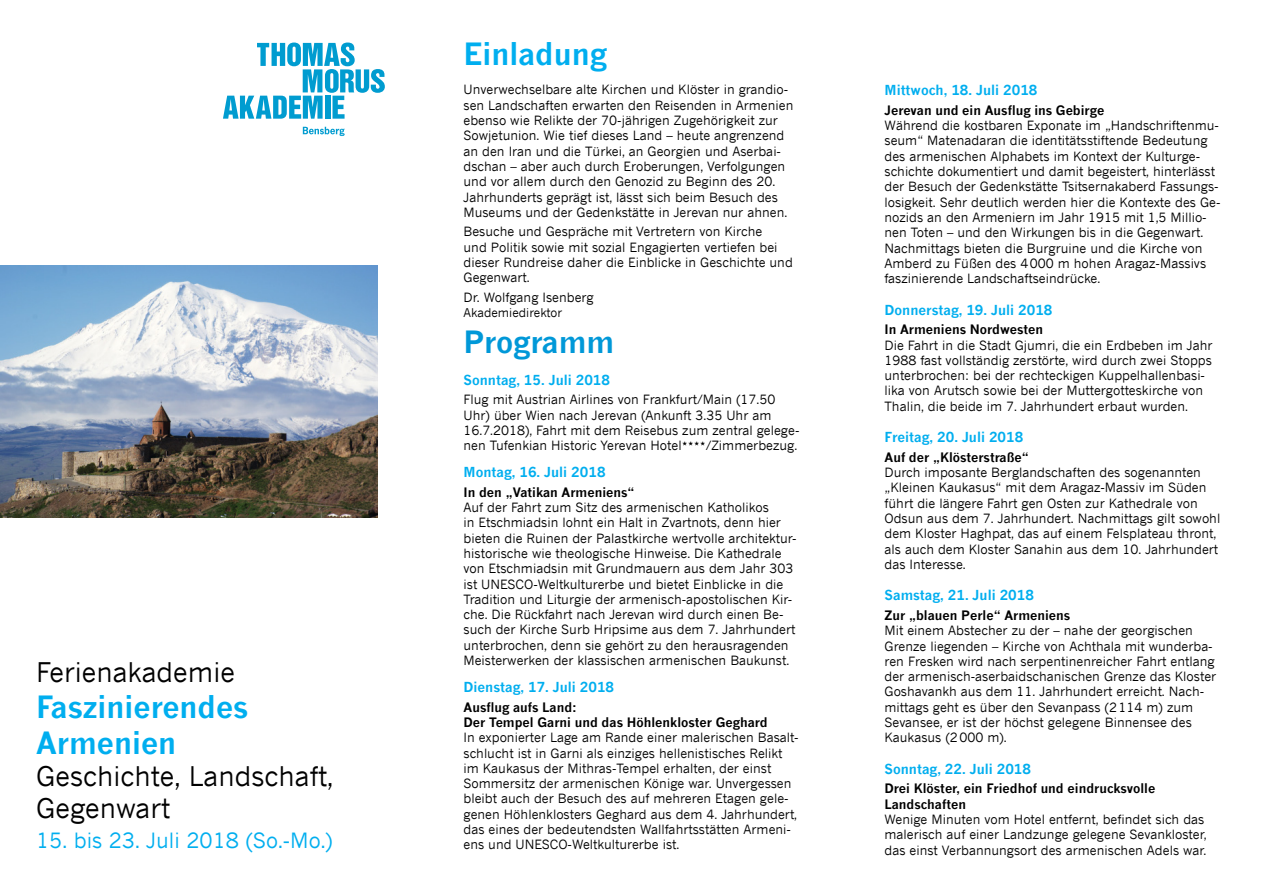
<style>
.page{position:relative;width:1263px;height:893px;background:#fff}
.page>*{position:absolute;margin:0;border:0;box-sizing:border-box;transform-origin:0 0}
.t1{font:700 30px/36px "News Gothic";color:#00aeef}
.t2{font:700 30px "News Gothic";color:#0098d8}
.t3{font:27px/32.4px "News Gothic";color:#000}
.t4{font:21px "News Gothic";color:#00aeef}
.t5{font:700 13.5px "News Gothic";color:#00aeef}
.t6{font:12.75px/15.3px "News Gothic";color:#000}
.t7{font:700 12.75px/15.3px "News Gothic";color:#000}
.t8{font:12px "News Gothic";color:#000}
</style>
<div class="page">
<svg style="left:223px;top:43px;width:162px;height:76px"></svg>
<svg style="left:303px;top:127px;width:42px;height:9px"></svg>
<img style="left:0;top:265px;width:377px;height:253px">
<h2 class="t3" style="left:36px;top:655px;width:200px">Ferienakademie</h2>
<h1 class="t1" style="left:36px;top:688px;width:214px">Faszinierendes<br>Armenien</h1>
<h2 class="t3" style="left:36px;top:759px;width:299px">Geschichte, Landschaft,<br>Gegenwart</h2>
<h3 class="t4" style="left:36px;top:827px;width:298px">15. bis 23. Juli 2018 (So.-Mo.)</h3>
<h1 class="t1" style="left:463px;top:36px;width:145px">Einladung</h1>
<p class="t6" style="left:463px;top:82px;width:331px">Unverwechselbare alte Kirchen und Klöster in grandio&shy;sen Landschaften erwarten den Reisenden in Armenien ebenso wie Relikte der 70-jährigen Zugehörigkeit zur Sowjetunion. Wie tief dieses Land – heute angrenzend an den Iran und die Türkei, an Georgien und Aserbai&shy;dschan – aber auch durch Eroberungen, Verfolgungen und vor allem durch den Genozid zu Beginn des 20.<br>Jahrhunderts geprägt ist, lässt sich beim Besuch des Museums und der Gedenkstätte in Jerevan nur ahnen.</p>
<p class="t6" style="left:463px;top:224px;width:331px">Besuche und Gespräche mit Vertretern von Kirche<br>und Politik sowie mit sozial Engagierten vertiefen bei dieser Rundreise daher die Einblicke in Geschichte und Gegenwart.</p>
<p class="t6" style="left:463px;top:289px;width:132px">Dr. Wolfgang Isenberg</p>
<p class="t8" style="left:463px;top:306px;width:100px">Akademiedirektor</p>
<h1 class="t2" style="left:463px;top:323px;width:152px">Programm</h1>
<p class="t5" style="left:463px;top:371px;width:148px">Sonntag, 15. Juli 2018</p>
<p class="t6" style="left:463px;top:392px;width:337px">Flug mit Austrian Airlines von Frankfurt/Main (17.50<br>Uhr) über Wien nach Jerevan (Ankunft 3.35 Uhr am 16.7.2018), Fahrt mit dem Reisebus zum zentral gelege&shy;nen Tufenkian Historic Yerevan Hotel</p>
<p class="t6" style="left:706px;top:438px;width:93px">/Zimmerbezug.</p>
<p class="t5" style="left:463px;top:464px;width:144px">Montag, 16. Juli 2018</p>
<p class="t7" style="left:463px;top:484px;width:172px">In den „Vatikan Armeniens“</p>
<p class="t6" style="left:463px;top:499px;width:335px">Auf der Fahrt zum Sitz des armenischen Katholikos<br>in Etschmiadsin lohnt ein Halt in Zvartnots, denn hier bieten die Ruinen der Palastkirche wertvolle architektur&shy;historische wie theologische Hinweise. Die Kathedrale von Etschmiadsin mit Grundmauern aus dem Jahr 303 ist UNESCO-Weltkulturerbe und bietet Einblicke in die Tradition und Liturgie der armenisch-apostolischen Kir&shy;che. Die Rückfahrt nach Jerevan wird durch einen Be&shy;such der Kirche Surb Hripsime aus dem 7. Jahrhundert unterbrochen, denn sie gehört zu den herausragenden Meisterwerken der klassischen armenischen Baukunst.</p>
<p class="t5" style="left:463px;top:678px;width:152px">Dienstag, 17. Juli 2018</p>
<p class="t7" style="left:463px;top:699px;width:306px">Ausflug aufs Land:<br>Der Tempel Garni und das Höhlenkloster Geghard</p>
<p class="t6" style="left:463px;top:730px;width:337px">In exponierter Lage am Rande einer malerischen Basalt&shy;schlucht ist in Garni als einziges hellenistisches Relikt im Kaukasus der Mithras-Tempel erhalten, der einst Sommersitz der armenischen Könige war. Unvergessen bleibt auch der Besuch des auf mehreren Etagen gele&shy;genen Höhlenklosters Geghard aus dem 4. Jahrhundert, das eines der bedeutendsten Wallfahrtsstätten Armeni&shy;ens und UNESCO-Weltkulturerbe ist.</p>
<p class="t5" style="left:884px;top:82px;width:154px">Mittwoch, 18. Juli 2018</p>
<p class="t7" style="left:884px;top:102px;width:221px">Jerevan und ein Ausflug ins Gebirge</p>
<p class="t6" style="left:884px;top:118px;width:337px">Während die kostbaren Exponate im „Handschriftenmu&shy;seum“ Matenadaran die identitätsstiftende Bedeutung des armenischen Alphabets im Kontext der Kulturge&shy;schichte dokumentiert und damit begeistert, hinterlässt der Besuch der Gedenkstätte Tsitsernakaberd Fassungs&shy;losigkeit. Sehr deutlich werden hier die Kontexte des Ge&shy;nozids an den Armeniern im Jahr 1915 mit 1,5 Millio&shy;nen Toten – und den Wirkungen bis in die Gegenwart.<br>Nachmittags bieten die Burgruine und die Kirche von Amberd zu Füßen des 4000 m hohen Aragaz-Massivs faszinierende Landschaftseindrücke.</p>
<p class="t5" style="left:884px;top:301px;width:169px">Donnerstag, 19. Juli 2018</p>
<p class="t7" style="left:884px;top:322px;width:160px">In Armeniens Nordwesten</p>
<p class="t6" style="left:884px;top:337px;width:330px">Die Fahrt in die Stadt Gjumri, die ein Erdbeben im Jahr 1988 fast vollständig zerstörte, wird durch zwei Stopps unterbrochen: bei der rechteckigen Kuppelhallenbasi&shy;lika von Arutsch sowie bei der Muttergotteskirche von Thalin, die beide im 7. Jahrhundert erbaut wurden.</p>
<p class="t5" style="left:884px;top:429px;width:140px">Freitag, 20. Juli 2018</p>
<p class="t7" style="left:884px;top:449px;width:146px">Auf der „Klösterstraße“</p>
<p class="t6" style="left:884px;top:465px;width:337px">Durch imposante Berglandschaften des sogenannten „Kleinen Kaukasus“ mit dem Aragaz-Massiv im Süden führt die längere Fahrt gen Osten zur Kathedrale von Odsun aus dem 7. Jahrhundert. Nachmittags gilt sowohl dem Kloster Haghpat, das auf einem Felsplateau thront, als auch dem Kloster Sanahin aus dem 10. Jahrhundert das Interesse.</p>
<p class="t5" style="left:884px;top:587px;width:151px">Samstag, 21. Juli 2018</p>
<p class="t7" style="left:884px;top:607px;width:187px">Zur „blauen Perle“ Armeniens</p>
<p class="t6" style="left:884px;top:623px;width:333px">Mit einem Abstecher zu der – nahe der georgischen Grenze liegenden – Kirche von Achthala mit wunderba&shy;ren Fresken wird nach serpentinenreicher Fahrt entlang der armenisch-aserbaidschanischen Grenze das Kloster Goshavankh aus dem 11. Jahrhundert erreicht. Nach&shy;mittags geht es über den Sevanpass (2114 m) zum Sevansee, er ist der höchst gelegene Binnensee des Kaukasus (2000 m).</p>
<p class="t5" style="left:884px;top:760px;width:148px">Sonntag, 22. Juli 2018</p>
<p class="t7" style="left:884px;top:781px;width:272px">Drei Klöster, ein Friedhof und eindrucksvolle<br>Landschaften</p>
<p class="t6" style="left:884px;top:811px;width:324px">Wenige Minuten vom Hotel entfernt, befindet sich das malerisch auf einer Landzunge gelegene Sevankloster, das einst Verbannungsort des armenischen Adels war.</p>
</div>
